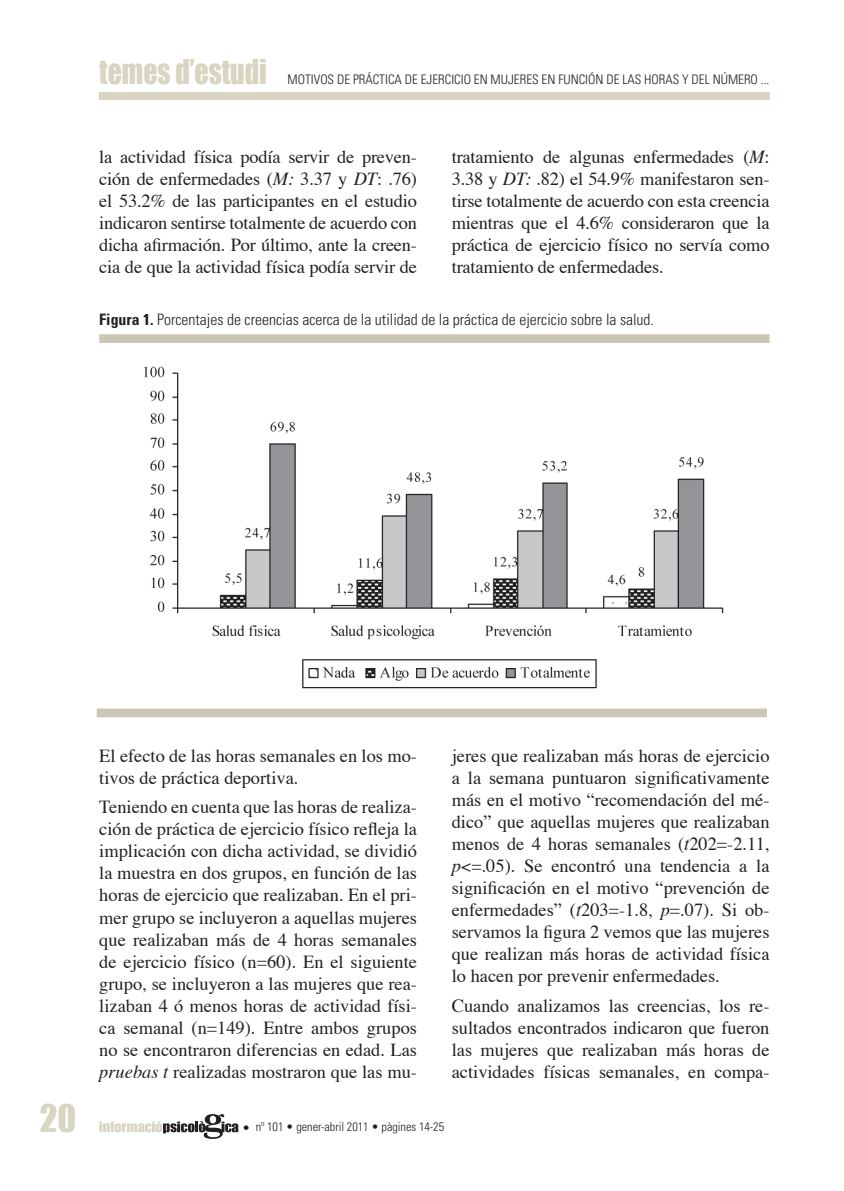
<style>
.page{position:relative;width:844px;height:1191px;background:#fff}
.page>*{position:absolute;margin:0;border:0;box-sizing:border-box;transform-origin:0 0}
.t1{font:35px "Impact";color:#d8d5c1}
.t2{font:31.5px "Impact";color:#d8d5c1;scale:.88 1}
.t3{font:18.38px/22.1px "Times";color:#231f20;text-align:justify}
.t4{font:300 condensed 15.75px "Univers";color:#231f20}
.t5{font:300 condensed 13.12px "Univers";color:#231f20}
.t6{font:300 condensed 12.25px "Univers";color:#231f20}
.s1{font-style:italic}
.s2{font-weight:700}
</style>
<div class="page">
<svg style="left:99px;top:1114px;width:149px;height:24px"></svg>
<div style="left:99px;top:92px;width:670px;height:7px;background:#d8d5c1"></div>
<img style="left:144px;top:366px;width:580px;height:323px">
<div style="left:99px;top:334px;width:670px;height:9px;background:#ccc7b5;border:2px solid #ccc7b5"></div>
<div style="left:97px;top:708px;width:669px;height:9px;background:#ccc7b5;border:2px solid #ccc7b5"></div>
<h2 class="t2" style="left:99px;top:47px;width:192px">temes d’estudi</h2>
<p class="t5" style="left:287px;top:72px;width:483px">MOTIVOS DE PRÁCTICA DE EJERCICIO EN MUJERES EN FUNCIÓN DE LAS HORAS Y DEL NÚMERO ...</p>
<p class="t3" style="left:99px;top:146px;width:319px">la actividad física podía servir de preven&shy;ción de enfermedades (<span class="s1">M:</span> 3.37 y <span class="s1">DT</span>: .76) el 53.2% de las participantes en el estudio indicaron sentirse totalmente de acuerdo con dicha afirmación. Por último, ante la creen&shy;cia de que la actividad física podía servir de</p>
<p class="t4" style="left:99px;top:310px;width:556px"><span class="s2">Figura 1.</span> Porcentajes de creencias acerca de la utilidad de la práctica de ejercicio sobre la salud.</p>
<p class="t3" style="left:451px;top:146px;width:319px">tratamiento de algunas enfermedades (<span class="s1">M</span>:<br>3.38 y <span class="s1">DT:</span> .82) el 54.9% manifestaron sen&shy;tirse totalmente de acuerdo con esta creencia mientras que el 4.6% consideraron que la práctica de ejercicio físico no servía como tratamiento de enfermedades.</p>
<h1 class="t1" style="left:40px;top:1091px;width:38px">20</h1>
<p class="t3" style="left:99px;top:745px;width:319px">El efecto de las horas semanales en los mo&shy;tivos de práctica deportiva.</p>
<p class="t3" style="left:99px;top:797px;width:319px">Teniendo en cuenta que las horas de realiza&shy;ción de práctica de ejercicio físico refleja la implicación con dicha actividad, se dividió la muestra en dos grupos, en función de las horas de ejercicio que realizaban. En el pri&shy;mer grupo se incluyeron a aquellas mujeres que realizaban más de 4 horas semanales de ejercicio físico (n=60). En el siguiente grupo, se incluyeron a las mujeres que rea&shy;lizaban 4 ó menos horas de actividad físi&shy;ca semanal (n=149). Entre ambos grupos no se encontraron diferencias en edad. Las <span class="s1">pruebas t</span> realizadas mostraron que las mu-</p>
<p class="t3" style="left:451px;top:745px;width:319px">jeres que realizaban más horas de ejercicio a la semana puntuaron significativamente más en el motivo “recomendación del mé&shy;dico” que aquellas mujeres que realizaban menos de 4 horas semanales (<span class="s1">t</span>202=-2.11, <span class="s1">p</span>&lt;=.05). Se encontró una tendencia a la significación en el motivo “prevención de enfermedades” (<span class="s1">t</span>203=-1.8, <span class="s1">p</span>=.07). Si ob&shy;servamos la figura 2 vemos que las mujeres que realizan más horas de actividad física lo hacen por prevenir enfermedades.</p>
<p class="t3" style="left:451px;top:995px;width:319px">Cuando analizamos las creencias, los re&shy;sultados encontrados indicaron que fueron las mujeres que realizaban más horas de actividades físicas semanales, en compa-</p>
<p class="t6" style="left:256px;top:1119px;width:190px">nº 101 • gener-abril 2011 • pàgines 14-25</p>
</div>
